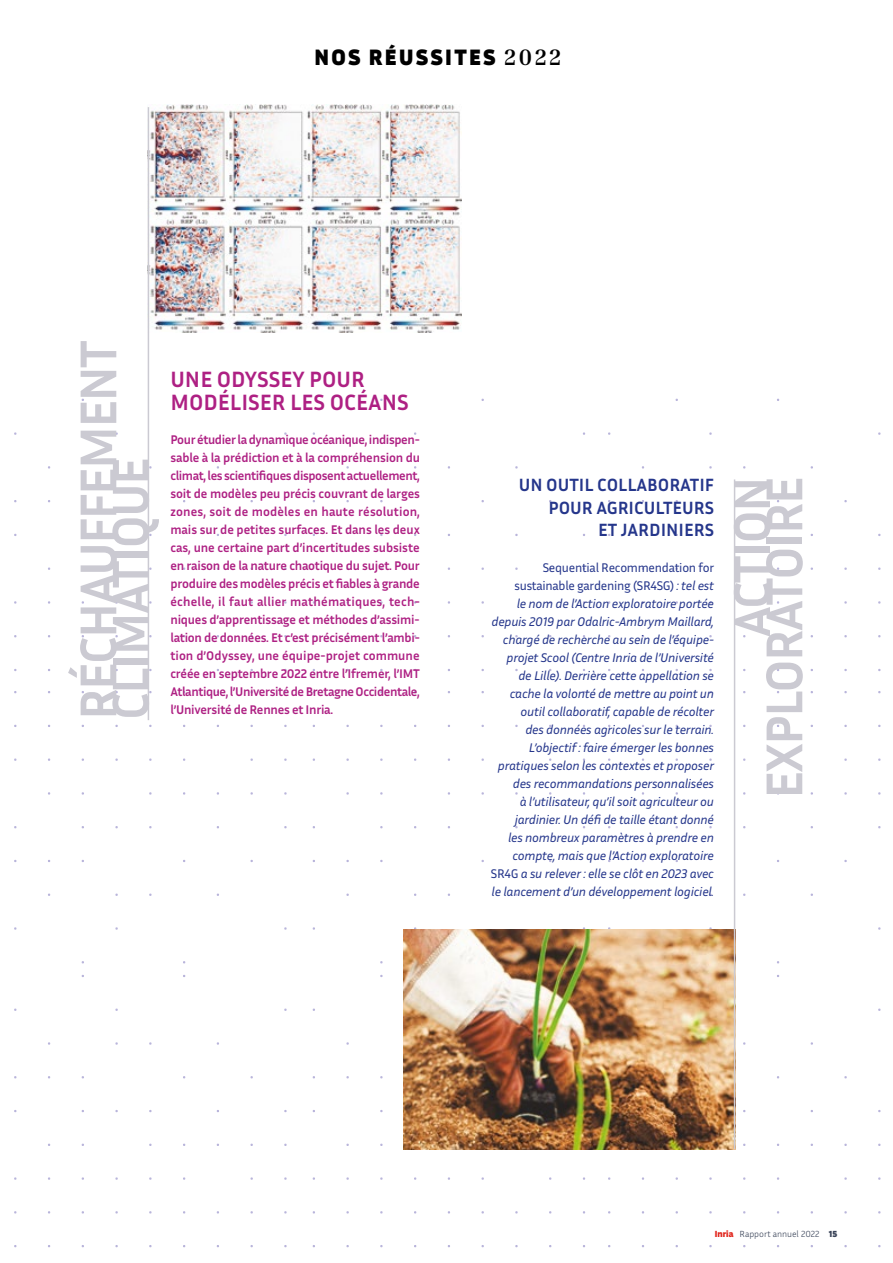
<style>
.page{position:relative;width:893px;height:1263px;background:#fff}
.page>*{position:absolute;margin:0;border:0;box-sizing:border-box;transform-origin:0 0}
.t1{font:700 52.5px "Inria Sans";letter-spacing:-.04em;color:#cbcad2}
.t2{font:800 22.65px "Inria Sans";letter-spacing:.1em;color:#000}
.t3{font:700 22.5px/22.5px "Inria Sans";color:#ae2083}
.t4{font:700 18px/22.5px "Inria Sans";color:#25368b;text-align:right}
.t5{font:italic 12.75px/18px "Inria Sans";letter-spacing:-.02em;color:#25368b;text-align:right}
.t6{font:700 12.75px/18px "Inria Sans";letter-spacing:-.03em;color:#ae2083;text-align:justify}
.t7{font:300 9px "Inria Sans";color:#384257}
.s1{font-family:"Inria Serif";font-weight:700}
.s2{font-style:normal}
.s3{font-weight:800;color:#e1261d}
.s4{font-weight:800}
</style>
<div class="page">
<img style="left:149px;top:105px;width:312px;height:228px">
<img style="left:403px;top:930px;width:331px;height:219px">
<hr style="left:148px;top:107px;width:1px;height:613px;background:#cbcad2">
<hr style="left:734px;top:479px;width:1px;height:670px;background:#cbcad2">
<h2 class="t2" style="left:314px;top:43px;width:248px">NOS RÉUSSITES <span class="s1">2022</span></h2>
<h1 class="t1" style="left:65px;top:720px;width:381px;rotate:-90deg">RÉCHAUFFEMENT</h1>
<h1 class="t1" style="left:97px;top:720px;width:265px;rotate:-90deg">CLIMATIQUE</h1>
<h3 class="t3" style="left:170px;top:368px;width:240px">UNE ODYSSEY POUR<br>MODÉLISER LES OCÉANS</h3>
<p class="t6" style="left:170px;top:431px;width:251px">Pour étudier la dynamique océanique, indispen&shy;sable à la prédiction et à la compréhension du climat, les scientifiques disposent actuellement, soit de modèles peu précis couvrant de larges zones, soit de modèles en haute résolution, mais sur de petites surfaces. Et dans les deux cas, une certaine part d’incertitudes subsiste en raison de la nature chaotique du sujet. Pour produire des modèles précis et fiables à grande échelle, il faut allier mathématiques, tech&shy;niques d’apprentissage et méthodes d’assimi&shy;lation de données. Et c’est précisément l’ambi&shy;tion d’Odyssey, une équipe-projet commune créée en septembre 2022 entre l’Ifremer, l’IMT Atlantique,l’Université de Bretagne Occidentale, l’Université de Rennes et Inria.</p>
<h3 class="t4" style="left:519px;top:473px;width:197px">UN OUTIL COLLABORATIF<br>POUR AGRICULTEURS<br>ET JARDINIERS</h3>
<p class="t5" style="left:491px;top:558px;width:225px"><span class="s2">Sequential Recommendation for sustainable gardening (SR4SG)</span> : tel est<br>le nom de l’Action exploratoire portée depuis 2019 par Odalric-Ambrym Maillard, chargé de recherche au sein de l’équipe&shy;projet Scool (Centre Inria de l’Université de Lille). Derrière cette appellation se cache la volonté de mettre au point un outil collaboratif, capable de récolter<br>des données agricoles sur le terrain.<br>L’objectif : faire émerger les bonnes pratiques selon les contextes et proposer des recommandations personnalisées<br>à l’utilisateur, qu’il soit agriculteur ou jardinier. Un défi de taille étant donné<br>les nombreux paramètres à prendre en compte, mais que l’Action exploratoire <span class="s2">SR4G</span> a su relever : elle se clôt en 2023 avec le lancement d’un développement logiciel.</p>
<h1 class="t1" style="left:751px;top:799px;width:324px;rotate:-90deg">EXPLORATOIRE</h1>
<h1 class="t1" style="left:719px;top:637px;width:163px;rotate:-90deg">ACTION</h1>
<p class="t7" style="left:715px;top:1227px;width:124px"><span class="s3">Inria</span> Rapport annuel 2022 <span class="s4">15</span></p>
</div>
